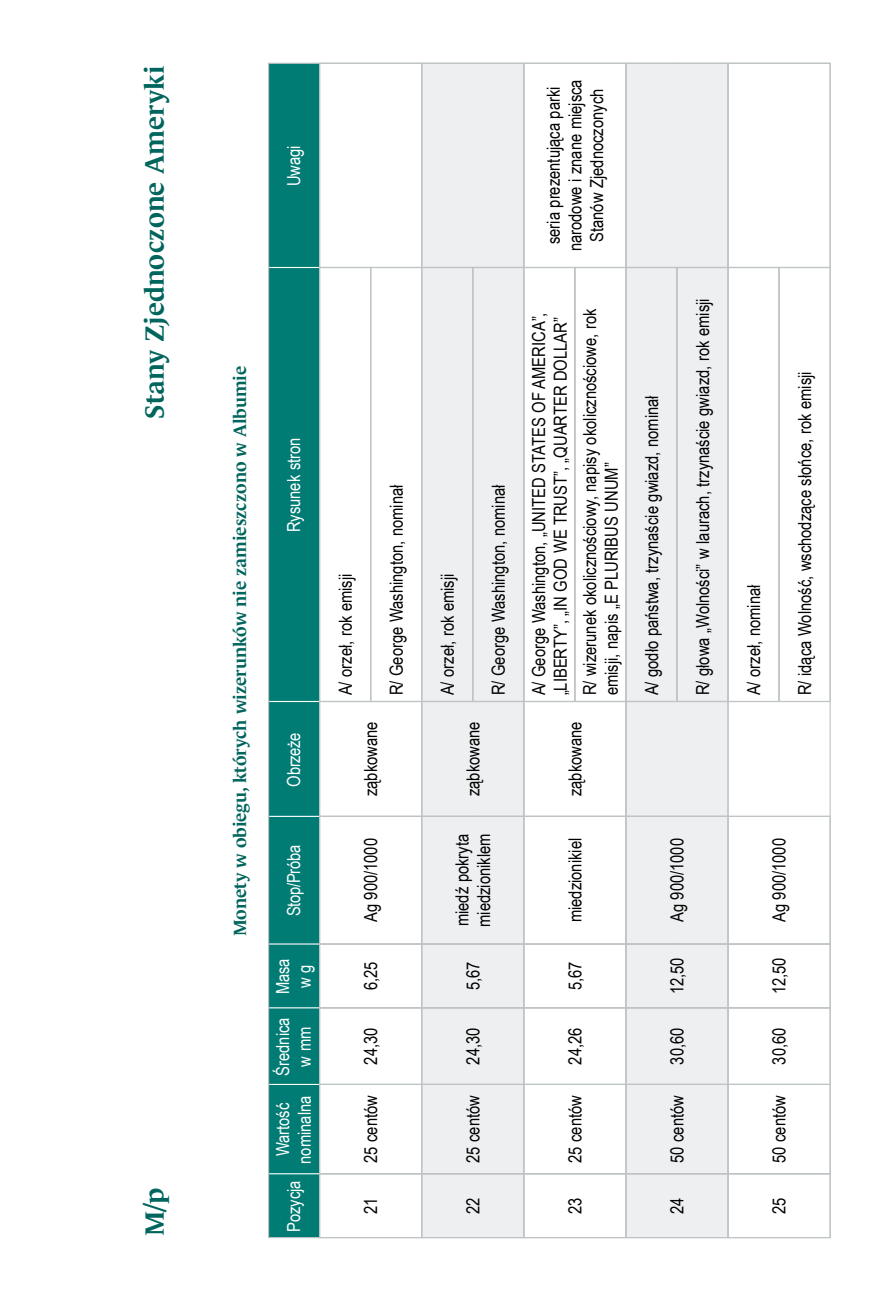
<style>
.page{position:relative;width:887px;height:1302px;background:#fff}
.page>*{position:absolute;margin:0;border:0;box-sizing:border-box;transform-origin:0 0}
.t1{font:600 expanded 27px "Le Monde Journal Pro";color:#00655d}
.t2{font:18px/21.6px "Arial Narrow";color:#000}
.t3{font:18px/21.6px "Arial Narrow";color:#fff;text-align:center}
.t4{font:600 expanded 18px "Le Monde Journal Pro";color:#00655d}
</style>
<div class="page">
<div style="left:269px;top:64px;width:50px;height:1172px;background:#007c74"></div>
<svg style="left:423px;top:65px;width:303px;height:1170px;fill:#eeeff0"></svg>
<hr style="left:829px;top:701px;width:1px;height:115px;background:#bec3c6">
<hr style="left:269px;top:1236px;width:50px;height:1px;background:#bec3c6">
<hr style="left:268px;top:1173px;width:1px;height:64px;background:#bec3c6">
<hr style="left:269px;top:1172px;width:50px;height:2px;background:#fff">
<hr style="left:268px;top:1084px;width:1px;height:89px;background:#bec3c6">
<hr style="left:269px;top:1083px;width:50px;height:1px;background:#fff">
<hr style="left:268px;top:1007px;width:1px;height:77px;background:#bec3c6">
<hr style="left:269px;top:1007px;width:50px;height:1px;background:#fff">
<hr style="left:268px;top:943px;width:1px;height:64px;background:#bec3c6">
<hr style="left:269px;top:943px;width:50px;height:1px;background:#fff">
<hr style="left:268px;top:816px;width:1px;height:127px;background:#bec3c6">
<hr style="left:269px;top:815px;width:50px;height:1px;background:#fff">
<hr style="left:268px;top:701px;width:1px;height:115px;background:#bec3c6">
<hr style="left:269px;top:700px;width:50px;height:2px;background:#fff">
<hr style="left:268px;top:267px;width:1px;height:434px;background:#bec3c6">
<hr style="left:268px;top:63px;width:1px;height:204px;background:#bec3c6">
<hr style="left:269px;top:63px;width:50px;height:1px;background:#bec3c6">
<hr style="left:269px;top:267px;width:50px;height:1px;background:#fff">
<div style="left:319px;top:815px;width:103px;height:129px;border:1px solid #bec3c6"></div>
<div style="left:319px;top:1172px;width:103px;height:65px;border:1px solid #bec3c6"></div>
<div style="left:319px;top:1083px;width:103px;height:91px;border:1px solid #bec3c6"></div>
<div style="left:319px;top:1007px;width:103px;height:77px;border:1px solid #bec3c6"></div>
<div style="left:319px;top:943px;width:103px;height:65px;border:1px solid #bec3c6"></div>
<div style="left:319px;top:267px;width:52px;height:435px;border:1px solid #bec3c6"></div>
<div style="left:370px;top:267px;width:52px;height:435px;border:1px solid #bec3c6"></div>
<div style="left:319px;top:700px;width:103px;height:116px;border:1px solid #bec3c6"></div>
<div style="left:319px;top:63px;width:103px;height:205px;border:1px solid #bec3c6"></div>
<div style="left:421px;top:815px;width:103px;height:129px;border:1px solid #bec3c6"></div>
<div style="left:421px;top:1172px;width:103px;height:65px;border:1px solid #bec3c6"></div>
<div style="left:421px;top:1083px;width:103px;height:91px;border:1px solid #bec3c6"></div>
<div style="left:421px;top:1007px;width:103px;height:77px;border:1px solid #bec3c6"></div>
<div style="left:421px;top:943px;width:103px;height:65px;border:1px solid #bec3c6"></div>
<div style="left:421px;top:267px;width:52px;height:435px;border:1px solid #bec3c6"></div>
<div style="left:472px;top:267px;width:52px;height:435px;border:1px solid #bec3c6"></div>
<div style="left:421px;top:700px;width:103px;height:116px;border:1px solid #bec3c6"></div>
<div style="left:421px;top:63px;width:103px;height:205px;border:1px solid #bec3c6"></div>
<div style="left:523px;top:943px;width:103px;height:65px;border:1px solid #bec3c6"></div>
<div style="left:523px;top:267px;width:52px;height:435px;border:1px solid #bec3c6"></div>
<div style="left:574px;top:267px;width:52px;height:435px;border:1px solid #bec3c6"></div>
<div style="left:523px;top:815px;width:103px;height:129px;border:1px solid #bec3c6"></div>
<div style="left:523px;top:700px;width:103px;height:116px;border:1px solid #bec3c6"></div>
<div style="left:523px;top:1172px;width:103px;height:65px;border:1px solid #bec3c6"></div>
<div style="left:523px;top:1083px;width:103px;height:91px;border:1px solid #bec3c6"></div>
<div style="left:523px;top:1007px;width:103px;height:77px;border:1px solid #bec3c6"></div>
<div style="left:523px;top:63px;width:103px;height:205px;border:1px solid #bec3c6"></div>
<div style="left:625px;top:943px;width:103px;height:65px;border:1px solid #bec3c6"></div>
<div style="left:625px;top:267px;width:52px;height:435px;border:1px solid #bec3c6"></div>
<div style="left:676px;top:267px;width:52px;height:435px;border:1px solid #bec3c6"></div>
<div style="left:625px;top:815px;width:103px;height:129px;border:1px solid #bec3c6"></div>
<div style="left:625px;top:700px;width:103px;height:116px;border:1px solid #bec3c6"></div>
<div style="left:625px;top:1172px;width:103px;height:65px;border:1px solid #bec3c6"></div>
<div style="left:625px;top:1083px;width:103px;height:91px;border:1px solid #bec3c6"></div>
<div style="left:625px;top:1007px;width:103px;height:77px;border:1px solid #bec3c6"></div>
<div style="left:625px;top:63px;width:103px;height:205px;border:1px solid #bec3c6"></div>
<div style="left:727px;top:943px;width:103px;height:65px;border:1px solid #bec3c6"></div>
<div style="left:727px;top:267px;width:52px;height:435px;border:1px solid #bec3c6"></div>
<div style="left:778px;top:267px;width:52px;height:435px;border:1px solid #bec3c6"></div>
<div style="left:727px;top:815px;width:103px;height:129px;border:1px solid #bec3c6"></div>
<div style="left:727px;top:1172px;width:103px;height:65px;border:1px solid #bec3c6"></div>
<div style="left:727px;top:1083px;width:103px;height:91px;border:1px solid #bec3c6"></div>
<div style="left:727px;top:1007px;width:103px;height:77px;border:1px solid #bec3c6"></div>
<div style="left:727px;top:63px;width:103px;height:205px;border:1px solid #bec3c6"></div>
<h1 class="t1" style="left:134px;top:418px;width:354px;rotate:-90deg">Stany Zjednoczone Ameryki</h1>
<h1 class="t1" style="left:134px;top:1235px;width:50px;rotate:-90deg">M/p</h1>
<p class="t3" style="left:282px;top:186px;width:43px;rotate:-90deg">Uwagi</p>
<p class="t4" style="left:226px;top:936px;width:572px;rotate:-90deg">Monety w obiegu, których wizerunków nie zamieszczono w Albumie</p>
<p class="t3" style="left:282px;top:532px;width:96px;rotate:-90deg">Rysunek stron</p>
<p class="t3" style="left:282px;top:786px;width:56px;rotate:-90deg">Obrzeże</p>
<p class="t3" style="left:282px;top:916px;width:73px;rotate:-90deg">Stop/Próba</p>
<p class="t3" style="left:271px;top:993px;width:37px;rotate:-90deg">Masa w g</p>
<p class="t3" style="left:271px;top:1075px;width:60px;rotate:-90deg">Średnica w mm</p>
<p class="t3" style="left:271px;top:1163px;width:70px;rotate:-90deg">Wartość nominalna</p>
<p class="t3" style="left:282px;top:1231px;width:53px;rotate:-90deg">Pozycja</p>
<p class="t2" style="left:334px;top:695px;width:123px;rotate:-90deg">A/ orzeł, rok emisji</p>
<p class="t2" style="left:385px;top:695px;width:212px;rotate:-90deg">R/ George Washington, nominał</p>
<p class="t2" style="left:359px;top:796px;width:76px;rotate:-90deg">ząbkowane</p>
<p class="t2" style="left:359px;top:922px;width:86px;rotate:-90deg">Ag 900/1000</p>
<p class="t2" style="left:359px;top:990px;width:30px;rotate:-90deg">6,25</p>
<p class="t2" style="left:359px;top:1064px;width:38px;rotate:-90deg">24,30</p>
<p class="t2" style="left:359px;top:1162px;width:69px;rotate:-90deg">25 centów</p>
<p class="t2" style="left:359px;top:1213px;width:18px;rotate:-90deg">21</p>
<p class="t2" style="left:542px;top:251px;width:173px;text-align:center;rotate:-90deg">seria prezentująca parki narodowe i znane miejsca<br>Stanów Zjednoczonych</p>
<p class="t2" style="left:436px;top:695px;width:123px;rotate:-90deg">A/ orzeł, rok emisji</p>
<p class="t2" style="left:487px;top:695px;width:212px;rotate:-90deg">R/ George Washington, nominał</p>
<p class="t2" style="left:461px;top:796px;width:76px;rotate:-90deg">ząbkowane</p>
<p class="t2" style="left:450px;top:926px;width:95px;rotate:-90deg">miedź pokryta miedzioniklem</p>
<p class="t2" style="left:461px;top:990px;width:30px;rotate:-90deg">5,67</p>
<p class="t2" style="left:461px;top:1064px;width:38px;rotate:-90deg">24,30</p>
<p class="t2" style="left:461px;top:1162px;width:69px;rotate:-90deg">25 centów</p>
<p class="t2" style="left:461px;top:1213px;width:18px;rotate:-90deg">22</p>
<p class="t2" style="left:527px;top:695px;width:384px;rotate:-90deg">A/ George Washington, „UNITED STATES OF AMERICA”, „LIBERTY”, „IN GOD WE TRUST”, „QUARTER DOLLAR”</p>
<p class="t2" style="left:578px;top:695px;width:388px;rotate:-90deg">R/ wizerunek okolicznościowy, napisy okolicznościowe, rok emisji, napis „E PLURIBUS UNUM”</p>
<p class="t2" style="left:563px;top:796px;width:76px;rotate:-90deg">ząbkowane</p>
<p class="t2" style="left:563px;top:922px;width:86px;rotate:-90deg">miedzionikiel</p>
<p class="t2" style="left:563px;top:990px;width:30px;rotate:-90deg">5,67</p>
<p class="t2" style="left:563px;top:1064px;width:38px;rotate:-90deg">24,26</p>
<p class="t2" style="left:563px;top:1162px;width:69px;rotate:-90deg">25 centów</p>
<p class="t2" style="left:563px;top:1213px;width:18px;rotate:-90deg">23</p>
<p class="t2" style="left:640px;top:695px;width:301px;rotate:-90deg">A/ godło państwa, trzynaście gwiazd, nominał</p>
<p class="t2" style="left:691px;top:695px;width:398px;rotate:-90deg">R/ głowa „Wolności” w laurach, trzynaście gwiazd, rok emisji</p>
<p class="t2" style="left:665px;top:922px;width:86px;rotate:-90deg">Ag 900/1000</p>
<p class="t2" style="left:665px;top:994px;width:38px;rotate:-90deg">12,50</p>
<p class="t2" style="left:665px;top:1064px;width:38px;rotate:-90deg">30,60</p>
<p class="t2" style="left:665px;top:1162px;width:69px;rotate:-90deg">50 centów</p>
<p class="t2" style="left:665px;top:1213px;width:18px;rotate:-90deg">24</p>
<p class="t2" style="left:742px;top:695px;width:112px;rotate:-90deg">A/ orzeł, nominał</p>
<p class="t2" style="left:793px;top:695px;width:325px;rotate:-90deg">R/ idąca Wolność, wschodzące słońce, rok emisji</p>
<p class="t2" style="left:767px;top:922px;width:86px;rotate:-90deg">Ag 900/1000</p>
<p class="t2" style="left:767px;top:994px;width:38px;rotate:-90deg">12,50</p>
<p class="t2" style="left:767px;top:1064px;width:38px;rotate:-90deg">30,60</p>
<p class="t2" style="left:767px;top:1162px;width:69px;rotate:-90deg">50 centów</p>
<p class="t2" style="left:767px;top:1213px;width:18px;rotate:-90deg">25</p>
</div>
